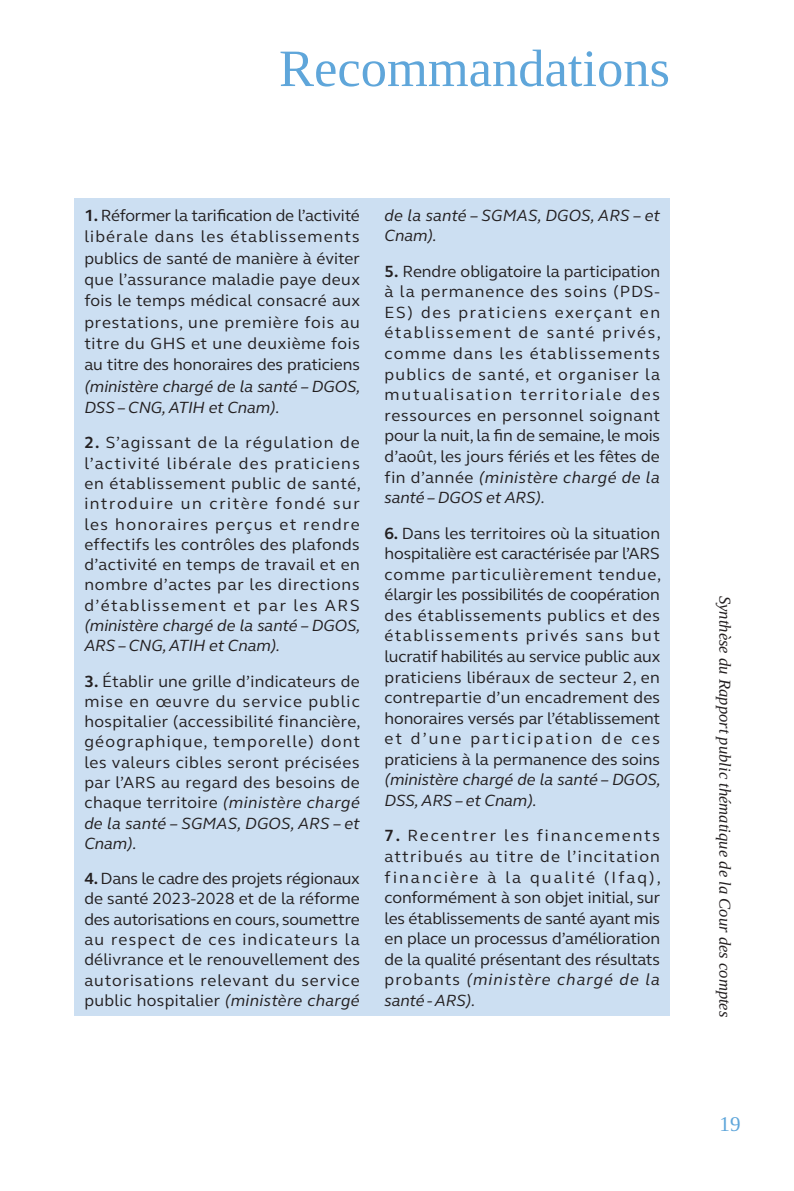
<style>
.page{position:relative;width:794px;height:1191px;background:#fff}
.page>*{position:absolute;margin:0;border:0;box-sizing:border-box;transform-origin:0 0}
.t1{font:52.5px "Liberation Serif";color:#5fa6da}
.t2{font:21px "Liberation Serif";color:#5fa6da}
.t3{font:16.62px/20.7px "FS Elliot";letter-spacing:.02em;color:#231f20;text-align:justify}
.t4{font:italic 16.62px/20.7px "FS Elliot";letter-spacing:-.005em;color:#231f20}
.t5{font:italic 16.62px "Liberation Serif";color:#231f20}
.s1{font-weight:700}
.s2{font-style:italic}
</style>
<div class="page">
<div style="left:74px;top:198px;width:596px;height:818px;background:#ccdff2"></div>
<h1 class="t1" style="left:279px;top:35px;width:392px">Recommandations</h1>
<p class="t3" style="left:84px;top:204px;width:277px;line-height:21.3px"><span class="s1">1.</span> Réformer la tarification de l’activité libérale dans les établissements publics de santé de manière à éviter que l’assurance maladie paye deux fois le temps médical consacré aux prestations, une première fois au titre du GHS et une deuxième fois au titre des honoraires des praticiens</p>
<p class="t4" style="left:84px;top:375px;width:278px;line-height:21.3px">(ministère chargé de la santé – DGOS,<br>DSS – CNG, ATIH et Cnam).</p>
<p class="t3" style="left:84px;top:432px;width:278px"><span class="s1">2.</span> S’agissant de la régulation de l’activité libérale des praticiens en établissement public de santé, introduire un critère fondé sur les honoraires perçus et rendre effectifs les contrôles des plafonds d’activité en temps de travail et en nombre d’actes par les directions d’établissement et par les ARS</p>
<p class="t4" style="left:84px;top:615px;width:278px">(ministère chargé de la santé – DGOS,<br>ARS – CNG, ATIH et Cnam).</p>
<p class="t3" style="left:84px;top:670px;width:278px"><span class="s1">3.</span> Établir une grille d’indicateurs de mise en œuvre du service public hospitalier (accessibilité financière, géographique, temporelle) dont les valeurs cibles seront précisées par l’ARS au regard des besoins de chaque territoire <span class="s2">(ministère chargé de la santé – SGMAS, DGOS, ARS – et Cnam).</span></p>
<p class="t3" style="left:84px;top:868px;width:277px"><span class="s1">4.</span> Dans le cadre des projets régionaux de santé 2023-2028 et de la réforme des autorisations en cours, soumettre au respect de ces indicateurs la délivrance et le renouvellement des autorisations relevant du service public hospitalier <span class="s2">(ministère chargé</span></p>
<p class="t4" style="left:384px;top:204px;width:277px">de la santé – SGMAS, DGOS, ARS – et<br>Cnam).</p>
<p class="t3" style="left:384px;top:260px;width:278px"><span class="s1">5.</span> Rendre obligatoire la participation à la permanence des soins (PDS-ES) des praticiens exerçant en établissement de santé privés, comme dans les établissements publics de santé, et organiser la mutualisation territoriale des ressources en personnel soignant pour la nuit, la fin de semaine, le mois d’août, les jours fériés et les fêtes de fin d’année <span class="s2">(ministère chargé de la santé – DGOS et ARS).</span></p>
<p class="t3" style="left:384px;top:522px;width:278px"><span class="s1">6.</span> Dans les territoires où la situation hospitalière est caractérisée par l’ARS comme particulièrement tendue, élargir les possibilités de coopération des établissements publics et des établissements privés sans but lucratif habilités au service public aux praticiens libéraux de secteur 2, en contrepartie d’un encadrement des honoraires versés par l’établissement et d’une participation de ces praticiens à la permanence des soins</p>
<p class="t4" style="left:384px;top:769px;width:278px">(ministère chargé de la santé – DGOS,<br>DSS, ARS – et Cnam).</p>
<p class="t3" style="left:384px;top:825px;width:278px"><span class="s1">7.</span> Recentrer les financements attribués au titre de l’incitation financière à la qualité (Ifaq), conformément à son objet initial, sur les établissements de santé ayant mis en place un processus d’amélioration de la qualité présentant des résultats probants <span class="s2">(ministère chargé de la santé - ARS).</span></p>
<p class="t5" style="left:736px;top:595px;width:423px;rotate:90deg">Synthèse du Rapport public thématique de la Cour des comptes</p>
<p class="t2" style="left:719px;top:1110px;width:22px">19</p>
</div>
